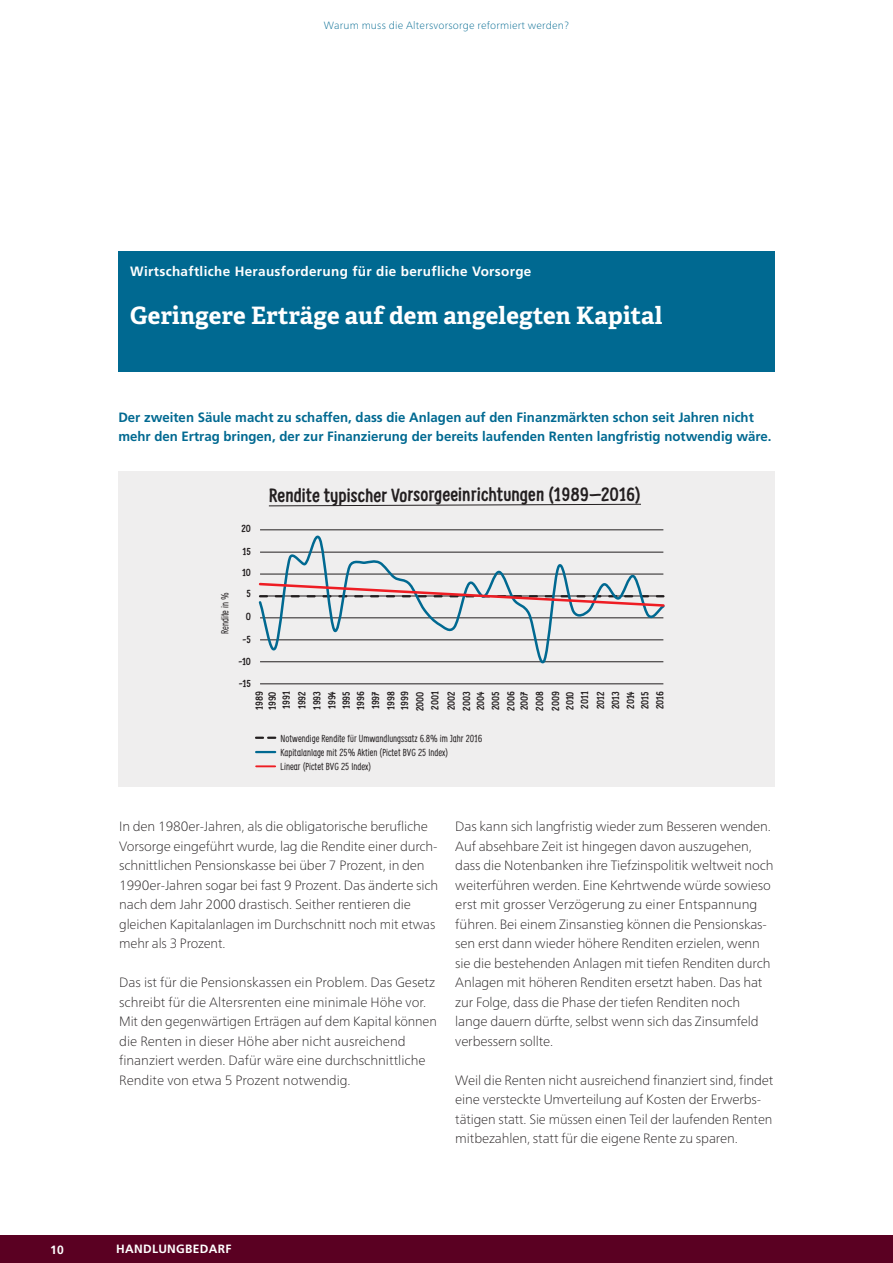
<style>
.page{position:relative;width:893px;height:1263px;background:#fff}
.page>*{position:absolute;margin:0;border:0;box-sizing:border-box;transform-origin:0 0}
.t1{font:700 24px "Adelle";letter-spacing:.01em;color:#fff}
.t2{font:700 18.9px "Supernettcn";letter-spacing:-.005em;color:#231f20}
.t3{font:100 13.5px/19.5px "Frutiger Neue LT Pro";letter-spacing:-.01em;color:#231f20}
.t4{font:700 13.5px/19.5px "Frutiger";color:#006991}
.t5{font:700 13.5px "Frutiger";letter-spacing:.025em;color:#fff}
.t6{font:700 12px "Frutiger";letter-spacing:.025em;color:#fff}
.t7{font:100 10.5px "Frutiger Neue LT Pro";letter-spacing:.02em;color:#006991}
.t8{font:700 10.05px/14.9px "Supernettcn";color:#231f20;text-align:justify}
.t9{font:10.05px/14.2px "Supernettcn";color:#231f20}
</style>
<div class="page">
<div style="left:118px;top:471px;width:656px;height:316px;background:#efeeee"></div>
<hr style="left:260px;top:684px;width:403px;height:1px;background:#231f20">
<svg style="left:260px;top:529px;width:404px;height:135px"></svg>
<svg style="left:258px;top:581px;width:407px;height:27px"></svg>
<svg style="left:255px;top:737px;width:21px;height:2px"></svg>
<svg style="left:256px;top:751px;width:19px;height:2px"></svg>
<svg style="left:256px;top:765px;width:19px;height:2px"></svg>
<svg style="left:268px;top:503px;width:373px;height:4px"></svg>
<div style="left:118px;top:251px;width:657px;height:121px;background:#006991"></div>
<div style="left:0;top:1235px;width:893px;height:28px;background:#5a0022"></div>
<p class="t7" style="left:324px;top:19px;width:247px">Warum muss die Altersvorsorge reformiert werden?</p>
<p class="t5" style="left:130px;top:263px;width:403px">Wirtschaftliche Herausforderung für die berufliche Vorsorge</p>
<h1 class="t1" style="left:130px;top:300px;width:534px">Geringere Erträge auf dem angelegten Kapital</h1>
<p class="t4" style="left:118px;top:407px;width:655px">Der zweiten Säule macht zu schaffen, dass die Anlagen auf den Finanzmärkten schon seit Jahren nicht mehr den Ertrag bringen, der zur Finanzierung der bereits laufenden Renten langfristig notwendig wäre.</p>
<p class="t9" style="left:218px;top:634px;width:43px;rotate:-90deg">Rendite in %</p>
<p class="t8" style="left:241px;top:521px;width:11px">20</p>
<p class="t8" style="left:242px;top:544px;width:10px">15</p>
<p class="t8" style="left:242px;top:565px;width:10px">10</p>
<p class="t8" style="left:246px;top:586px;width:6px">5</p>
<p class="t8" style="left:246px;top:609px;width:7px">0</p>
<p class="t8" style="left:239px;top:628px;width:14px;line-height:21.8px;text-align:center">-5 -10</p>
<p class="t8" style="left:239px;top:676px;width:14px">-15</p>
<h2 class="t2" style="left:269px;top:482px;width:374px">Rendite typischer Vorsorgeeinrichtungen (1989–2016)</h2>
<p class="t8" style="left:252px;top:710px;width:20px;line-height:13.5px;rotate:-90deg">1989<br>1990<br>1991</p>
<p class="t8" style="left:294px;top:710px;width:20px;rotate:-90deg">1992<br>1993<br>1994<br>1995<br>1996<br>1997<br>1998</p>
<p class="t8" style="left:397px;top:711px;width:21px;rotate:-90deg">1999<br>2000<br>2001</p>
<p class="t8" style="left:443px;top:710px;width:21px;rotate:-90deg">2002<br>2003</p>
<p class="t8" style="left:473px;top:711px;width:21px;rotate:-90deg">2004<br>2005<br>2006</p>
<p class="t8" style="left:516px;top:711px;width:21px;line-height:15.6px;rotate:-90deg">2007<br>2008<br>2009</p>
<p class="t8" style="left:563px;top:710px;width:20px;line-height:14.4px;rotate:-90deg">2010<br>2011</p>
<p class="t8" style="left:593px;top:709px;width:20px;rotate:-90deg">2012<br>2013<br>2014<br>2015<br>2016</p>
<p class="t9" style="left:281px;top:730px;width:203px">Notwendige Rendite für Umwandlungssatz 6.8% im Jahr 2016<br>Kapitalanlage mit 25% Aktien (Pictet BVG 25 Index)<br>Linear (Pictet BVG 25 Index)</p>
<p class="t3" style="left:119px;top:817px;width:321px">In den 1980er-Jahren, als die obligatorische berufliche Vorsorge eingeführt wurde, lag die Rendite einer durch&shy;schnittlichen Pensionskasse bei über 7 Prozent, in den 1990er-Jahren sogar bei fast 9 Prozent. Das änderte sich nach dem Jahr 2000 drastisch. Seither rentieren die gleichen Kapitalanlagen im Durchschnitt noch mit etwas mehr als 3 Prozent.</p>
<p class="t3" style="left:119px;top:973px;width:319px">Das ist für die Pensionskassen ein Problem. Das Gesetz schreibt für die Altersrenten eine minimale Höhe vor.<br>Mit den gegenwärtigen Erträgen auf dem Kapital können die Renten in dieser Höhe aber nicht ausreichend finanziert werden. Dafür wäre eine durchschnittliche Rendite von etwa 5 Prozent notwendig.</p>
<p class="t3" style="left:455px;top:817px;width:320px">Das kann sich langfristig wieder zum Besseren wenden.<br>Auf absehbare Zeit ist hingegen davon auszugehen, dass die Notenbanken ihre Tiefzinspolitik weltweit noch weiterführen werden. Eine Kehrtwende würde sowieso erst mit grosser Verzögerung zu einer Entspannung führen. Bei einem Zinsanstieg können die Pensionskas&shy;sen erst dann wieder höhere Renditen erzielen, wenn sie die bestehenden Anlagen mit tiefen Renditen durch Anlagen mit höheren Renditen ersetzt haben. Das hat zur Folge, dass die Phase der tiefen Renditen noch lange dauern dürfte, selbst wenn sich das Zinsumfeld verbessern sollte.</p>
<p class="t3" style="left:455px;top:1070px;width:320px">Weil die Renten nicht ausreichend finanziert sind, findet eine versteckte Umverteilung auf Kosten der Erwerbs&shy;tätigen statt. Sie müssen einen Teil der laufenden Renten mitbezahlen, statt für die eigene Rente zu sparen.</p>
<p class="t6" style="left:50px;top:1243px;width:15px">10</p>
<p class="t6" style="left:116px;top:1241px;width:117px">HANDLUNGBEDARF</p>
</div>
